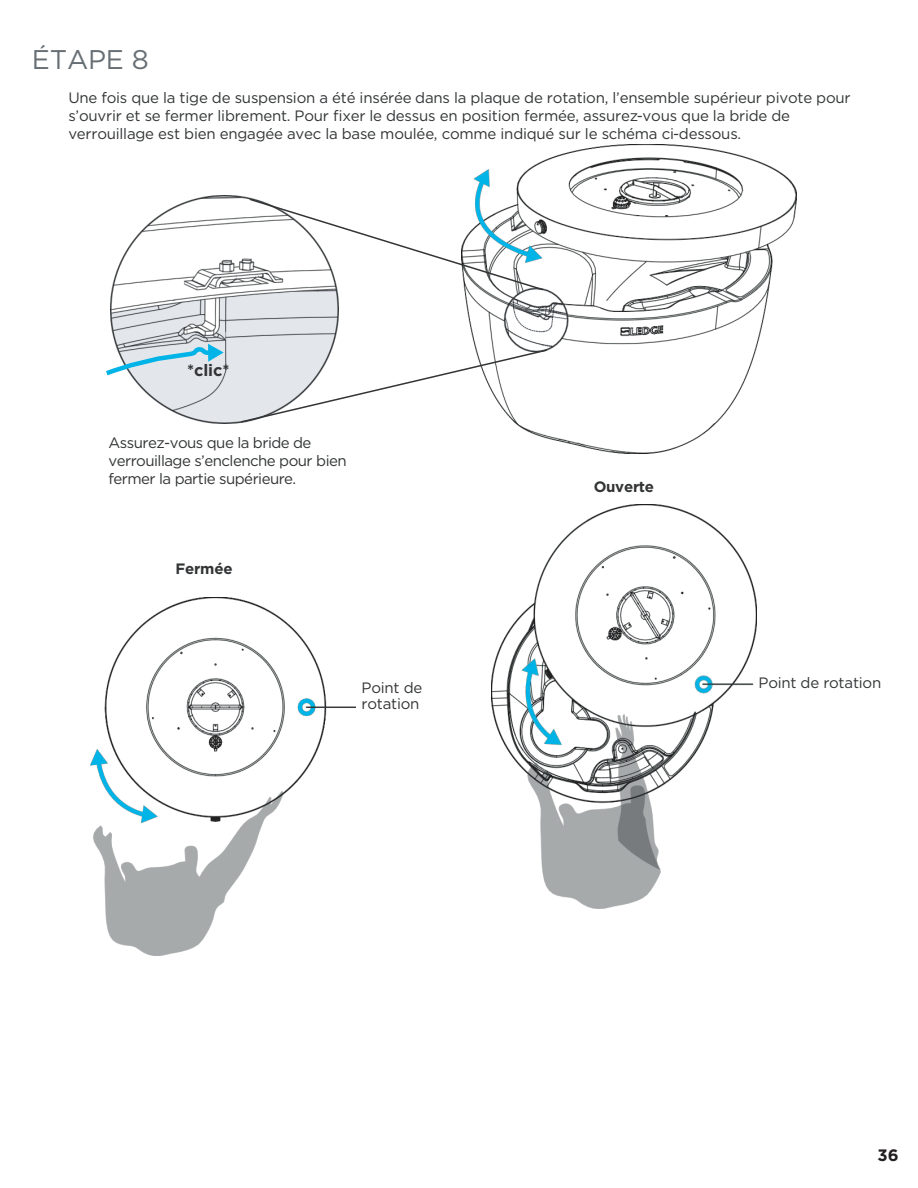
<style>
.page{position:relative;width:918px;height:1188px;background:#fff}
.page>*{position:absolute;margin:0;border:0;box-sizing:border-box;transform-origin:0 0}
.t1{font:27px "Gotham";letter-spacing:-.01em;color:#676f75}
.t2{font:700 16.5px "Gotham";color:#323435}
.t3{font:700 16.5px "Gotham";color:#231f20}
.t4{font:15px/18.1px "Gotham";letter-spacing:-.015em;color:#323435}
.t5{font:15px/18.1px "Gotham";letter-spacing:-.035em;color:#323435}
.t6{font:700 15px "Gotham";letter-spacing:-.015em;color:#323435}
</style>
<div class="page">
<img style="left:464px;top:145px;width:333px;height:309px">
<img style="left:110px;top:196px;width:228px;height:228px">
<svg style="left:248px;top:197px;width:297px;height:95px"></svg>
<svg style="left:239px;top:348px;width:310px;height:76px"></svg>
<svg style="left:106px;top:344px;width:118px;height:35px;background:#bedce6"></svg>
<img style="left:90px;top:598px;width:265px;height:358px">
<img style="left:492px;top:504px;width:265px;height:405px">
<h1 class="t1" style="left:32px;top:42px;width:118px">ÉTAPE 8</h1>
<p class="t4" style="left:68px;top:88px;width:784px">Une fois que la tige de suspension a été insérée dans la plaque de rotation, l’ensemble supérieur pivote pour s’ouvrir et se fermer librement. Pour fixer le dessus en position fermée, assurez-vous que la bride de verrouillage est bien engagée avec la base moulée, comme indiqué sur le schéma ci-dessous.</p>
<p class="t2" style="left:187px;top:360px;width:44px">*clic*</p>
<p class="t5" style="left:108px;top:433px;width:240px">Assurez-vous que la bride de verrouillage s’enclenche pour bien fermer la partie supérieure.</p>
<p class="t6" style="left:175px;top:560px;width:59px">Fermée</p>
<p class="t4" style="left:362px;top:679px;width:62px;line-height:16px">Point de rotation</p>
<p class="t6" style="left:594px;top:478px;width:62px">Ouverte</p>
<p class="t4" style="left:759px;top:673px;width:124px">Point de rotation</p>
<p class="t3" style="left:877px;top:1145px;width:23px">36</p>
</div>
